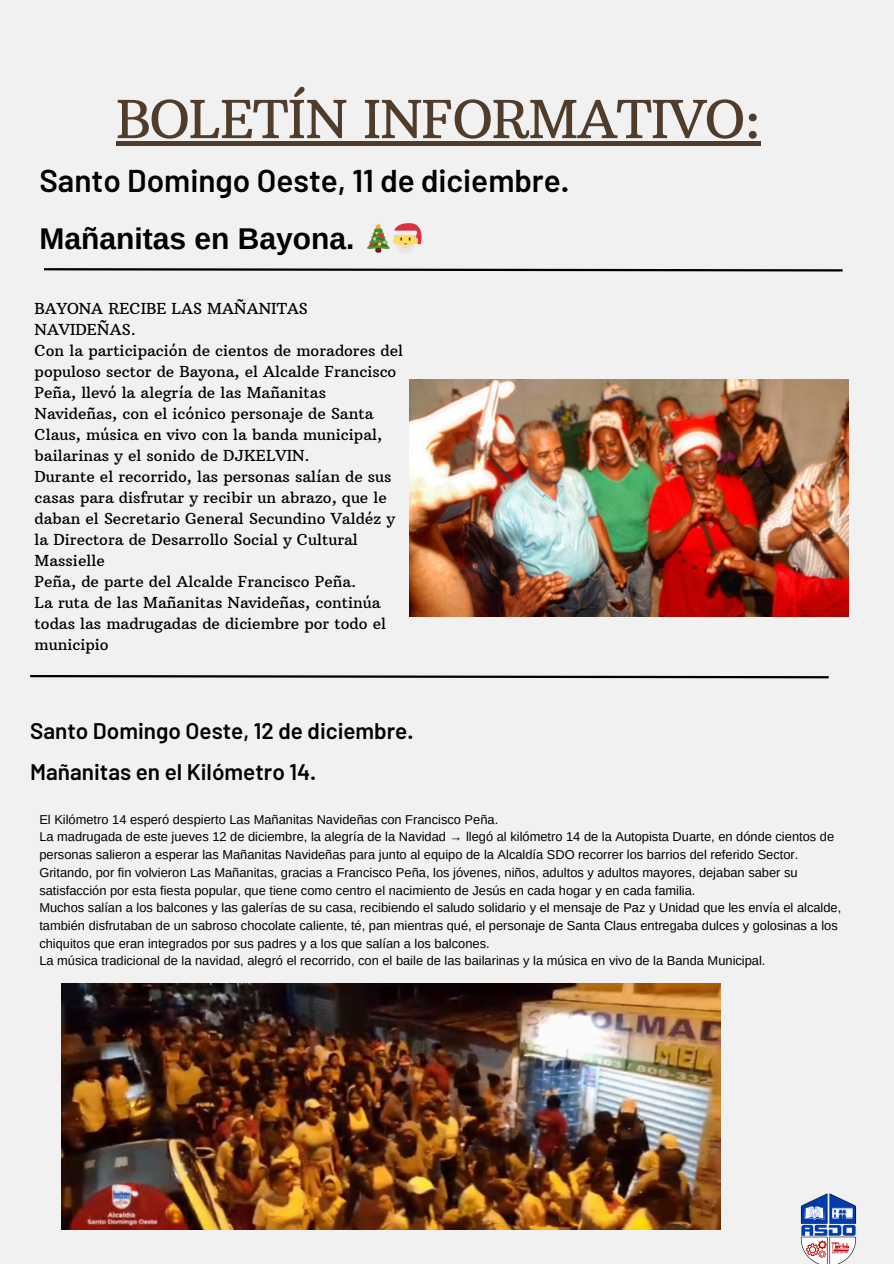
<style>
.page{position:relative;width:894px;height:1264px;background:#fff}
.page>*{position:absolute;margin:0;border:0;box-sizing:border-box;transform-origin:0 0}
.t1{font:52.2px "Arbutus Slab";letter-spacing:-.02em;color:#4f3c2b}
.t2{font:600 31.5px "Barlow";color:#000}
.t3{font:700 30px "Arimo";color:#000}
.t4{font:600 22.5px "Barlow";color:#000}
.t5{font:15.45px/21px "Arbutus Slab";color:#000}
.t6{font:12.9px/17.7px "Arimo";color:#000}
</style>
<div class="page">
<div style="left:0;top:0;width:893px;height:1263px;background:#f1f1f1"></div>
<img style="left:800px;top:1193px;width:57px;height:70px">
<svg style="left:44px;top:268px;width:799px;height:4px"></svg>
<svg style="left:30px;top:675px;width:799px;height:4px"></svg>
<img style="left:409px;top:379px;width:439px;height:237px">
<img style="left:62px;top:983px;width:658px;height:246px">
<div style="left:116px;top:141px;width:644px;height:5px;background:#4f3c2b"></div>
<p class="t1" style="left:116px;top:87px;width:646px">BOLETÍN INFORMATIVO:</p>
<h2 class="t2" style="left:39px;top:160px;width:531px">Santo Domingo Oeste, 11 de diciembre.</h2>
<h2 class="t3" style="left:39px;top:222px;width:316px">Mañanitas en Bayona.</h2>
<h1 class="t5" style="left:35px;top:298px;width:370px">BAYONA RECIBE LAS MAÑANITAS NAVIDEÑAS.<br>Con la participación de cientos de moradores del populoso sector de Bayona, el Alcalde Francisco Peña, llevó la alegría de las Mañanitas Navideñas, con el icónico personaje de Santa Claus, música en vivo con la banda municipal, bailarinas y el sonido de DJKELVIN.<br>Durante el recorrido, las personas salían de sus casas para disfrutar y recibir un abrazo, que le daban el Secretario General Secundino Valdéz y la Directora de Desarrollo Social y Cultural Massielle<br>Peña, de parte del Alcalde Francisco Peña.<br>La ruta de las Mañanitas Navideñas, continúa todas las madrugadas de diciembre por todo el municipio</h1>
<h4 class="t4" style="left:30px;top:716px;width:384px">Santo Domingo Oeste, 12 de diciembre.</h4>
<p class="t4" style="left:30px;top:757px;width:287px">Mañanitas en el Kilómetro 14.</p>
<p class="t6" style="left:39px;top:810px;width:460px">El Kilómetro 14 esperó despierto Las Mañanitas Navideñas con Francisco Peña.</p>
<h3 class="t6" style="left:39px;top:828px;width:796px">La madrugada de este jueves 12 de diciembre, la alegría de la Navidad → llegó al kilómetro 14 de la Autopista Duarte, en dónde cientos de personas salieron a esperar las Mañanitas Navideñas para junto al equipo de la Alcaldía SDO recorrer los barrios del referido Sector.</h3>
<h3 class="t6" style="left:39px;top:863px;width:759px">Gritando, por fin volvieron Las Mañanitas, gracias a Francisco Peña, los jóvenes, niños, adultos y adultos mayores, dejaban saber su satisfacción por esta fiesta popular, que tiene como centro el nacimiento de Jesús en cada hogar y en cada familia.</h3>
<p class="t6" style="left:39px;top:898px;width:803px">Muchos salían a los balcones y las galerías de su casa, recibiendo el saludo solidario y el mensaje de Paz y Unidad que les envía el alcalde, también disfrutaban de un sabroso chocolate caliente, té, pan mientras qué, el personaje de Santa Claus entregaba dulces y golosinas a los chiquitos que eran integrados por sus padres y a los que salían a los balcones.</p>
<p class="t6" style="left:39px;top:951px;width:727px">La música tradicional de la navidad, alegró el recorrido, con el baile de las bailarinas y la música en vivo de la Banda Municipal.</p>
</div>
